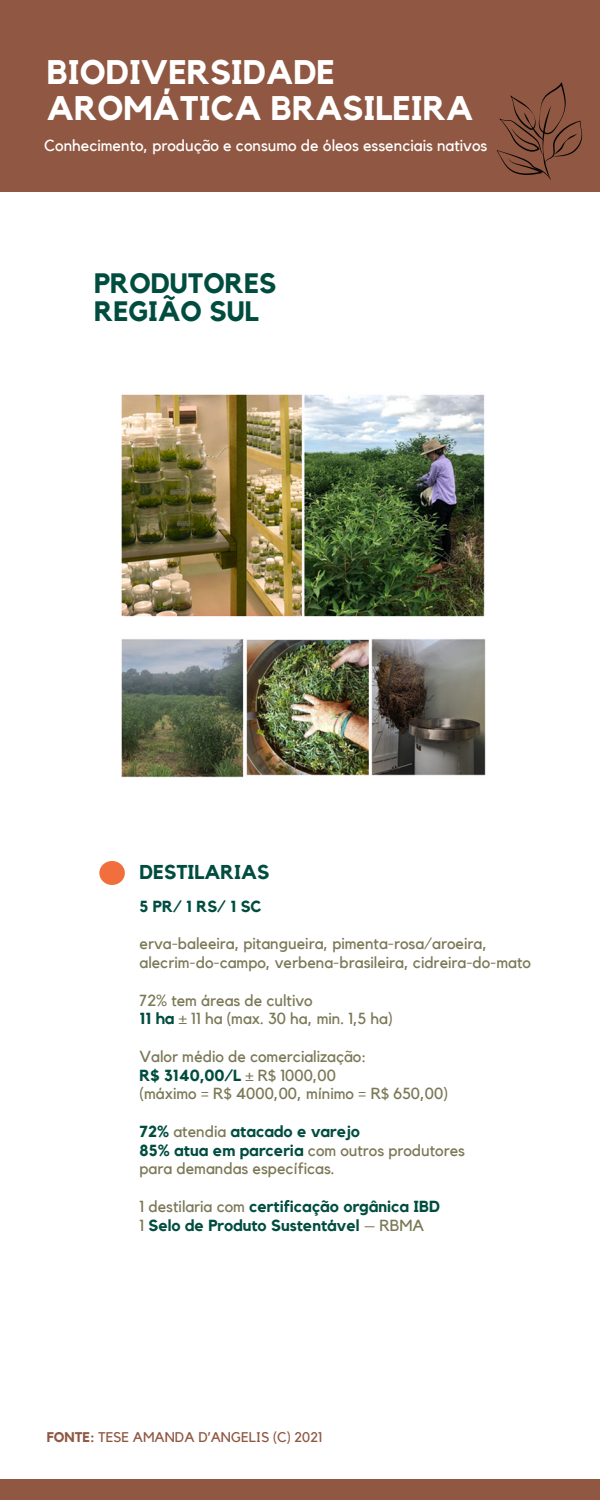
<style>
.page{position:relative;width:600px;height:1500px;background:#fff}
.page>*{position:absolute;margin:0;border:0;box-sizing:border-box;transform-origin:0 0}
.t1{font:700 34px/35.2px "Kollektif";color:#fff}
.t2{font:700 28px/27.8px "Kollektif";color:#004d40}
.t3{font:700 20px "Kollektif";color:#004d40}
.t4{font:16px "Kollektif";color:#7b7856}
.t5{font:700 16px "Kollektif";color:#004d40}
.t6{font:16px "Kollektif";color:#fff}
.t7{font:14px "Kollektif";color:#905842}
.s1{font-weight:700;color:#004d40}
.s2{font-weight:400;color:#7b7856}
.s3{font-weight:700}
</style>
<div class="page">
<div style="left:0;top:1479px;width:600px;height:21px;background:#905842"></div>
<div style="left:0;top:0;width:600px;height:192px;background:#905842"></div>
<svg style="left:497px;top:82px;width:85px;height:98px"></svg>
<img style="left:121px;top:394px;width:364px;height:223px">
<img style="left:121px;top:639px;width:365px;height:139px">
<div style="left:99px;top:861px;width:26px;height:24px;background:#f16f3c;border-radius:50%"></div>
<p class="t1" style="left:47px;top:56px;width:428px">BIODIVERSIDADE<br>AROMÁTICA BRASILEIRA</p>
<p class="t6" style="left:44px;top:138px;width:445px">Conhecimento, produção e consumo de óleos essenciais nativos</p>
<p class="t2" style="left:94px;top:270px;width:184px">PRODUTORES<br>REGIÃO SUL</p>
<p class="t3" style="left:140px;top:863px;width:132px">DESTILARIAS</p>
<p class="t5" style="left:140px;top:899px;width:124px">5 PR/ 1 RS/ 1 SC</p>
<p class="t4" style="left:140px;top:936px;width:349px">erva-baleeira, pitangueira, pimenta-rosa/aroeira,</p>
<p class="t4" style="left:140px;top:955px;width:393px">alecrim-do-campo, verbena-brasileira, cidreira-do-mato</p>
<p class="t4" style="left:140px;top:993px;width:175px">72% tem áreas de cultivo</p>
<p class="t4" style="left:140px;top:1011px;width:255px"><span class="s1">11 ha</span> ± 11 ha (max. 30 ha, min. 1,5 ha)</p>
<p class="t4" style="left:140px;top:1049px;width:228px">Valor médio de comercialização:</p>
<p class="t5" style="left:140px;top:1068px;width:198px">R$ 3140,00/L <span class="s2">± R$ 1000,00</span></p>
<p class="t4" style="left:140px;top:1086px;width:310px">(máximo = R$ 4000,00, mínimo = R$ 650,00)</p>
<p class="t5" style="left:140px;top:1124px;width:222px">72% <span class="s2">atendia</span> atacado e varejo</p>
<p class="t4" style="left:140px;top:1143px;width:327px"><span class="s1">85% atua em parceria</span> com outros produtores</p>
<p class="t4" style="left:140px;top:1161px;width:197px">para demandas específicas.</p>
<p class="t5" style="left:140px;top:1199px;width:302px"><span class="s2">1 destilaria com</span> certificação orgânica IBD</p>
<p class="t5" style="left:140px;top:1218px;width:286px"><span class="s2">1</span> Selo de Produto Sustentável <span class="s2">– RBMA</span></p>
<p class="t7" style="left:47px;top:1431px;width:277px"><span class="s3">FONTE:</span> TESE AMANDA D’ANGELIS (C) 2021</p>
</div>
